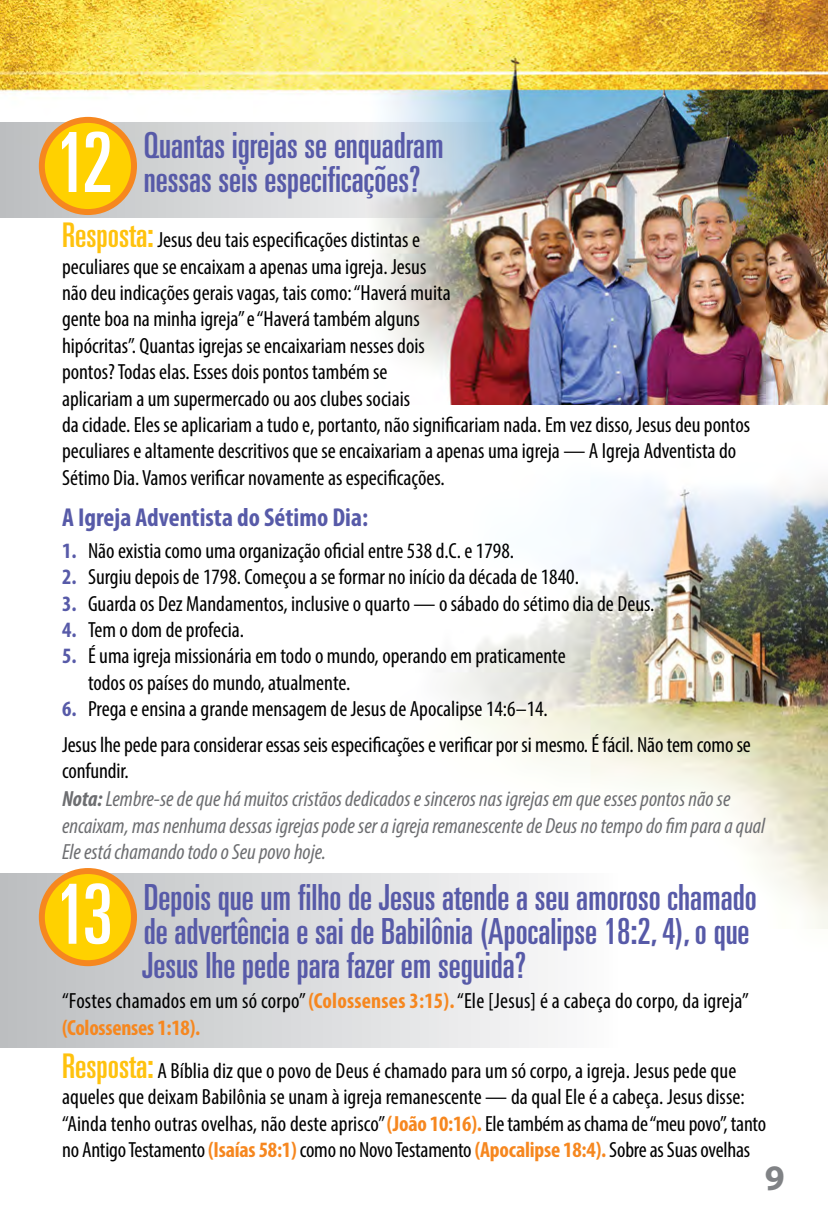
<style>
.page{position:relative;width:828px;height:1224px;background:#fff}
.page>*{position:absolute;margin:0;border:0;box-sizing:border-box;transform-origin:0 0}
.t1{font:ultra-condensed 83px "Univers";color:#fff}
.t2{font:ultra-condensed 36px/34px "Univers";color:#575aa8}
.t3{font:700 36px "Myriad Pro";color:#808285}
.t4{font:700 condensed 26px "Myriad Pro";color:#575aa8}
.t5{font:condensed 22px/26.4px "Myriad Pro";color:#000}
.t6{font:italic condensed 22px/27px "Myriad Pro";color:#6d6e71}
.s1{font-family:"Univers";font-stretch:ultra-condensed;font-size:34px;color:#ffc20e}
.s2{font-weight:700;color:#575aa8}
.s3{font-style:normal;color:#000}
.s4{font-weight:700}
.s5{font-weight:700;color:#f6871f}
</style>
<div class="page">
<img style="left:0;top:0;width:828px;height:405px">
<img style="left:335px;top:481px;width:493px;height:448px">
<div style="left:0;top:874px;width:618px;height:173px;background:linear-gradient(to right,#bcbdbd,#fbfcfd)"></div>
<div style="left:42px;top:871px;width:92px;height:92px;background:#ffd100;border-radius:50%"></div>
<div style="left:39px;top:868px;width:98px;height:98px;border:6px solid #f6871f;border-radius:50%"></div>
<svg style="left:0;top:123px;width:503px;height:94px;background:#cfd3d5"></svg>
<div style="left:42px;top:120px;width:92px;height:92px;background:#ffd100;border-radius:50%"></div>
<div style="left:39px;top:117px;width:98px;height:98px;border:6px solid #f6871f;border-radius:50%"></div>
<h1 class="t1" style="left:55px;top:115px;width:59px">12</h1>
<h2 class="t2" style="left:144px;top:128px;width:302px">Quantas igrejas se enquadram nessas seis especificações?</h2>
<p class="t5" style="left:62px;top:226px;width:690px"><span class="s1">Resposta:</span> Jesus deu tais especificações distintas e<br>peculiares que se encaixam a apenas uma igreja. Jesus<br>não deu indicações gerais vagas, tais como: “Haverá muita<br>gente boa na minha igreja” e “Haverá também alguns<br>hipócritas”. Quantas igrejas se encaixariam nesses dois<br>pontos? Todas elas. Esses dois pontos também se<br>aplicariam a um supermercado ou aos clubes sociais<br>da cidade. Eles se aplicariam a tudo e, portanto, não significariam nada. Em vez disso, Jesus deu pontos peculiares e altamente descritivos que se encaixariam a apenas uma igreja — A Igreja Adventista do Sétimo Dia. Vamos verificar novamente as especificações.</p>
<p class="t4" style="left:62px;top:501px;width:308px">A Igreja Adventista do Sétimo Dia:</p>
<p class="t5" style="left:62px;top:537px;width:454px"><span class="s2">1.</span> Não existia como uma organização oficial entre 538 d.C. e 1798.</p>
<p class="t5" style="left:62px;top:563px;width:518px"><span class="s2">2.</span> Surgiu depois de 1798. Começou a se formar no início da década de 1840.</p>
<p class="t5" style="left:62px;top:590px;width:594px"><span class="s2">3.</span> Guarda os Dez Mandamentos, inclusive o quarto — o sábado do sétimo dia de Deus.</p>
<p class="t5" style="left:62px;top:616px;width:184px"><span class="s2">4.</span> Tem o dom de profecia.</p>
<p class="t5" style="left:88px;top:643px;width:479px;text-indent:-26px"><span class="s2">5.</span> É uma igreja missionária em todo o mundo, operando em praticamente todos os países do mundo, atualmente.</p>
<p class="t5" style="left:62px;top:691px;width:690px;line-height:35.4px"><span class="s2">6.</span> Prega e ensina a grande mensagem de Jesus de Apocalipse 14:6–14.<br>Jesus lhe pede para considerar essas seis especificações e verificar por si mesmo. É fácil. Não tem como se</p>
<p class="t6" style="left:62px;top:757px;width:705px"><span class="s3">confundir.<br></span><span class="s4">Nota:</span> Lembre-se de que há muitos cristãos dedicados e sinceros nas igrejas em que esses pontos não se encaixam, mas nenhuma dessas igrejas pode ser a igreja remanescente de Deus no tempo do fim para a qual Ele está chamando todo o Seu povo hoje.</p>
<h1 class="t1" style="left:55px;top:867px;width:59px">13</h1>
<h2 class="t2" style="left:142px;top:880px;width:616px">Depois que um filho de Jesus atende a seu amoroso chamado de advertência e sai de Babilônia (Apocalipse 18:2, 4), o que<br>Jesus lhe pede para fazer em seguida?</h2>
<p class="t5" style="left:62px;top:988px;width:689px">“Fostes chamados em um só corpo” <span class="s5">(Colossenses 3:15).</span> “Ele [Jesus] é a cabeça do corpo, da igreja” <span class="s5">(Colossenses 1:18).</span></p>
<p class="t5" style="left:62px;top:1057px;width:706px"><span class="s1">Resposta:</span> A Bíblia diz que o povo de Deus é chamado para um só corpo, a igreja. Jesus pede que aqueles que deixam Babilônia se unam à igreja remanescente — da qual Ele é a cabeça. Jesus disse: “Ainda tenho outras ovelhas, não deste aprisco” <span class="s5">(João 10:16).</span> Ele também as chama de “meu povo”, tanto no Antigo Testamento <span class="s5">(Isaías 58:1)</span> como no Novo Testamento <span class="s5">(Apocalipse 18:4).</span> Sobre as Suas ovelhas</p>
<h2 class="t3" style="left:765px;top:1155px;width:21px">9</h2>
</div>
